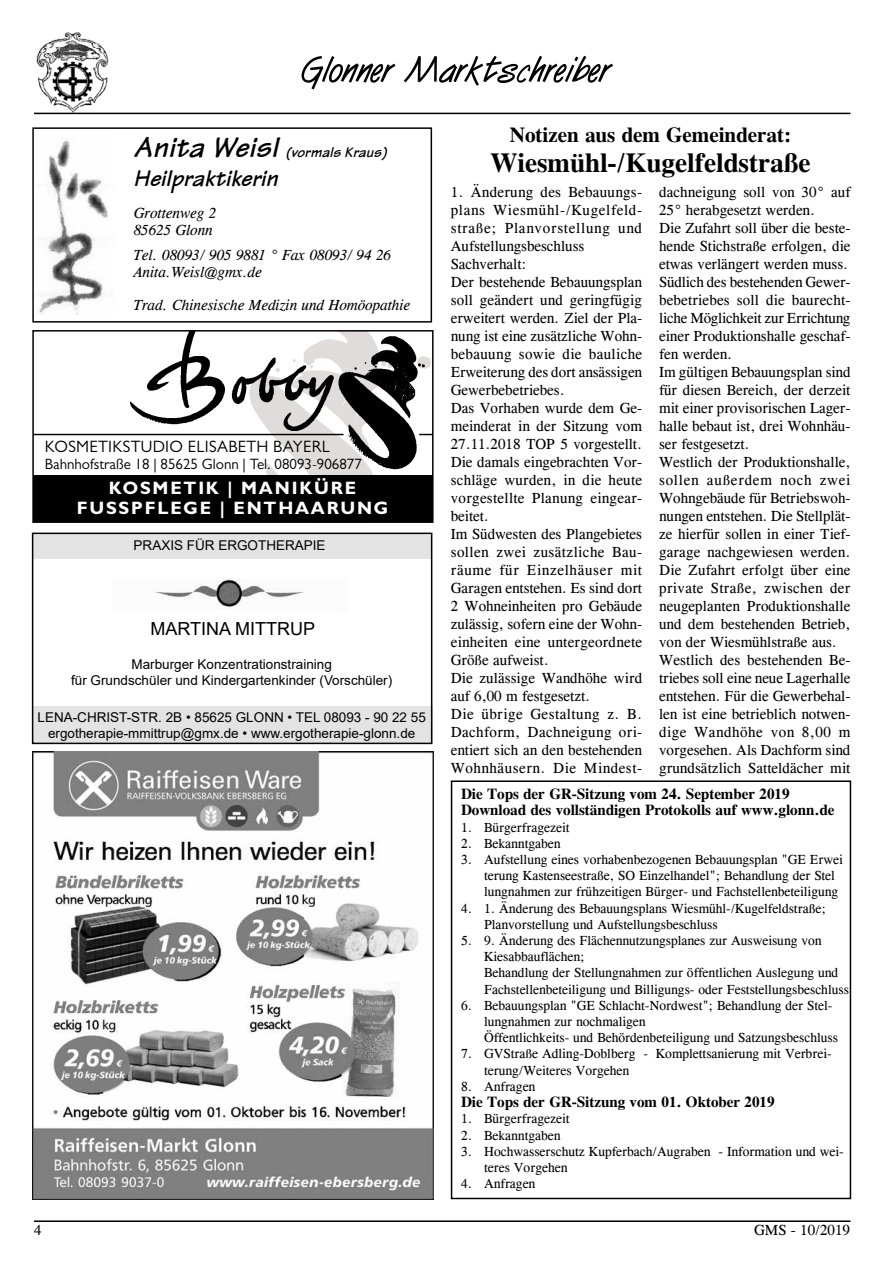
<style>
.page{position:relative;width:893px;height:1263px;background:#fff}
.page>*{position:absolute;margin:0;border:0;box-sizing:border-box;transform-origin:0 0}
.t1{font:700 27px "Cg Times";color:#000}
.t2{font:italic 700 24px "Tekton";color:#000}
.t3{font:700 21px "Cg Times";color:#000}
.t4{font:700 18px/19.5px "Gill Sans MT Std";letter-spacing:.1em;color:#fff;text-align:center}
.t5{font:18px "Arial";color:#000}
.t6{font:16.5px "Gill Sans MT Std";letter-spacing:.02em;color:#000}
.t7{font:15px/18px "CG Times";color:#000}
.t8{font:700 15px/16.5px "Cg Times";color:#000}
.t9{font:italic 15px/16.5px "Cg Times";color:#000}
.t10{font:15px "Gill Sans MT Std";color:#000}
.t11{font:italic 700 15px "Tekton";color:#000}
.t12{font:13.5px/16.2px "CG Times";color:#000}
.t13{font:13.5px/16.2px "Arial";color:#000;text-align:center}
.s1{font-size:30px}
</style>
<div class="page">
<img style="left:34px;top:32px;width:77px;height:83px">
<hr style="left:34px;top:1220px;width:816px;height:2px;background:#000">
<hr style="left:34px;top:113px;width:816px;height:1px;background:#000">
<svg style="left:302px;top:56px;width:311px;height:33px"></svg>
<div style="left:451px;top:780px;width:400px;height:419px;border:2px solid #000"></div>
<img style="left:39px;top:139px;width:69px;height:175px">
<div style="left:32px;top:127px;width:400px;height:196px;border:1px solid #000"></div>
<img style="left:154px;top:578px;width:150px;height:31px">
<div style="left:33px;top:533px;width:398px;height:26px;background:#e3e3e3"></div>
<div style="left:32px;top:707px;width:400px;height:37px;background:#e3e3e3"></div>
<div style="left:32px;top:533px;width:400px;height:211px;border:2px solid #000"></div>
<img style="left:118px;top:333px;width:313px;height:142px">
<hr style="left:33px;top:434px;width:310px;height:1px;background:#000">
<div style="left:33px;top:475px;width:400px;height:47px;background:#000"></div>
<div style="left:32px;top:330px;width:402px;height:193px;border:2px solid #000"></div>
<img style="left:33px;top:751px;width:401px;height:448px">
<p class="t11" style="left:133px;top:142px;width:257px"><span class="s1">Anita Weisl</span> (vormals Kraus)</p>
<h2 class="t2" style="left:133px;top:163px;width:149px">Heilpraktikerin</h2>
<p class="t9" style="left:133px;top:205px;width:84px">Grottenweg 2<br>85625 Glonn</p>
<p class="t9" style="left:133px;top:247px;width:259px">Tel. 08093/ 905 9881 ° Fax 08093/ 94 26<br>Anita.Weisl@gmx.de</p>
<p class="t9" style="left:133px;top:297px;width:278px">Trad. Chinesische Medizin und Homöopathie</p>
<p class="t6" style="left:45px;top:436px;width:286px">KOSMETIKSTUDIO ELISABETH BAYERL</p>
<p class="t10" style="left:45px;top:455px;width:318px">Bahnhofstraße 18 | 85625 Glonn | Tel. 08093-906877</p>
<p class="t4" style="left:77px;top:478px;width:313px">KOSMETIK | MANIKÜRE<br>FUSSPFLEGE | ENTHAARUNG</p>
<p class="t13" style="left:134px;top:537px;width:194px">PRAXIS FÜR ERGOTHERAPIE</p>
<p class="t5" style="left:150px;top:617px;width:166px">MARTINA MITTRUP</p>
<p class="t13" style="left:71px;top:656px;width:323px">Marburger Konzentrationstraining<br>für Grundschüler und Kindergartenkinder (Vorschüler)</p>
<p class="t13" style="left:38px;top:709px;width:390px">LENA-CHRIST-STR. 2B • 85625 GLONN • TEL 08093 - 90 22 55 ergotherapie-mmittrup@gmx.de • www.ergotherapie-glonn.de</p>
<h3 class="t3" style="left:510px;top:122px;width:283px">Notizen aus dem Gemeinderat:</h3>
<h1 class="t1" style="left:490px;top:146px;width:322px">Wiesmühl-/Kugelfeldstraße</h1>
<p class="t7" style="left:451px;top:183px;width:193px">1. Änderung des Bebauungs&shy;plans Wiesmühl-/Kugelfeld&shy;straße; Planvorstellung und<br>Aufstellungsbeschluss<br>Sachverhalt:<br>Der bestehende Bebauungsplan soll geändert und geringfügig erweitert werden. Ziel der Pla&shy;nung ist eine zusätzliche Wohn&shy;bebauung sowie die bauliche<br>Erweiterung des dort ansässigen<br>Gewerbebetriebes.<br>Das Vorhaben wurde dem Ge&shy;meinderat in der Sitzung vom<br>27.11.2018 TOP 5 vorgestellt.<br>Die damals eingebrachten Vor&shy;schläge wurden, in die heute vorgestellte Planung eingear&shy;beitet.<br>Im Südwesten des Plangebietes sollen zwei zusätzliche Bau&shy;räume für Einzelhäuser mit<br>Garagen entstehen. Es sind dort<br>2 Wohneinheiten pro Gebäude zulässig, sofern eine der Wohn&shy;einheiten eine untergeordnete<br>Größe aufweist.<br>Die zulässige Wandhöhe wird auf 6,00 m festgesetzt.<br>Die übrige Gestaltung z. B.<br>Dachform, Dachneigung ori&shy;entiert sich an den bestehenden<br>Wohnhäusern. Die Mindest-</p>
<p class="t7" style="left:659px;top:183px;width:193px">dachneigung soll von 30° auf<br>25° herabgesetzt werden.<br>Die Zufahrt soll über die beste&shy;hende Stichstraße erfolgen, die etwas verlängert werden muss.<br>Südlich des bestehenden Gewer&shy;bebetriebes soll die baurecht&shy;liche Möglichkeit zur Errichtung einer Produktionshalle geschaf&shy;fen werden.<br>Im gültigen Bebauungsplan sind für diesen Bereich, der derzeit mit einer provisorischen Lager&shy;halle bebaut ist, drei Wohnhäu&shy;ser festgesetzt.<br>Westlich der Produktionshalle, sollen außerdem noch zwei<br>Wohngebäude für Betriebswoh&shy;nungen entstehen. Die Stellplät&shy;ze hierfür sollen in einer Tief&shy;garage nachgewiesen werden.<br>Die Zufahrt erfolgt über eine private Straße, zwischen der neugeplanten Produktionshalle und dem bestehenden Betrieb, von der Wiesmühlstraße aus.<br>Westlich des bestehenden Be&shy;triebes soll eine neue Lagerhalle entstehen. Für die Gewerbehal&shy;len ist eine betrieblich notwen&shy;dige Wandhöhe von 8,00 m vorgesehen. Als Dachform sind grundsätzlich Satteldächer mit</p>
<p class="t8" style="left:461px;top:785px;width:375px">Die Tops der GR-Sitzung vom 24. September 2019<br>Download des vollständigen Protokolls auf www.glonn.de</p>
<p class="t12" style="left:461px;top:819px;width:110px">1. Bürgerfragezeit</p>
<p class="t12" style="left:461px;top:835px;width:101px">2. Bekanntgaben</p>
<p class="t12" style="left:484px;top:851px;width:360px;text-indent:-23px">3. Aufstellung eines vorhabenbezogenen Bebauungsplan "GE Erwei terung Kastenseestraße, SO Einzelhandel"; Behandlung der Stel lungnahmen zur frühzeitigen Bürger- und Fachstellenbeteiligung</p>
<p class="t12" style="left:484px;top:900px;width:343px;text-indent:-23px">4. 1. Änderung des Bebauungsplans Wiesmühl-/Kugelfeldstraße;<br>Planvorstellung und Aufstellungsbeschluss</p>
<p class="t12" style="left:484px;top:932px;width:366px;text-indent:-23px">5. 9. Änderung des Flächennutzungsplanes zur Ausweisung von Kiesabbauflächen;<br>Behandlung der Stellungnahmen zur öffentlichen Auslegung und Fachstellenbeteiligung und Billigungs- oder Feststellungsbeschluss</p>
<p class="t12" style="left:484px;top:997px;width:355px;text-indent:-23px">6. Bebauungsplan "GE Schlacht-Nordwest"; Behandlung der Stel&shy;lungnahmen zur nochmaligen<br>Öffentlichkeits- und Behördenbeteiligung und Satzungsbeschluss</p>
<p class="t12" style="left:484px;top:1046px;width:349px;text-indent:-23px">7. GVStraße Adling-Doblberg - Komplettsanierung mit Verbrei&shy;terung/Weiteres Vorgehen</p>
<p class="t12" style="left:461px;top:1078px;width:76px">8. Anfragen</p>
<p class="t8" style="left:461px;top:1094px;width:315px">Die Tops der GR-Sitzung vom 01. Oktober 2019</p>
<p class="t12" style="left:461px;top:1111px;width:110px">1. Bürgerfragezeit</p>
<p class="t12" style="left:461px;top:1127px;width:101px">2. Bekanntgaben</p>
<p class="t12" style="left:484px;top:1143px;width:361px;text-indent:-23px">3. Hochwasserschutz Kupferbach/Augraben - Information und wei&shy;teres Vorgehen</p>
<p class="t12" style="left:461px;top:1176px;width:76px">4. Anfragen</p>
<p class="t7" style="left:34px;top:1221px;width:9px">4</p>
<p class="t7" style="left:754px;top:1221px;width:97px">GMS - 10/2019</p>
</div>
